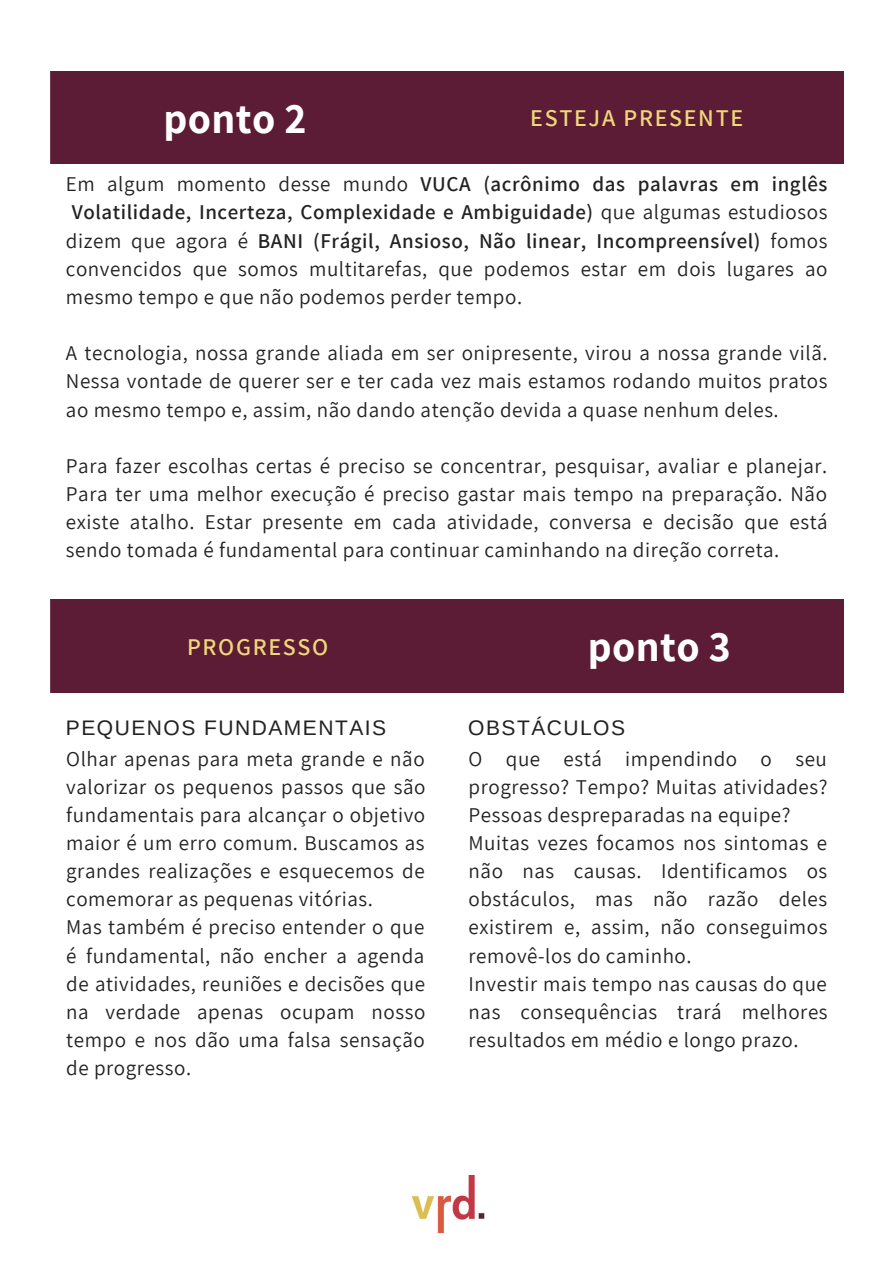
<style>
.page{position:relative;width:894px;height:1264px;background:#fff}
.page>*{position:absolute;margin:0;border:0;box-sizing:border-box;transform-origin:0 0}
.t1{font:700 42px "Assistant";letter-spacing:.01em;color:#fff}
.t2{font:600 24px "Assistant";letter-spacing:.07em;color:#efd77a}
.t3{font:21px/28.2px "Assistant";letter-spacing:.025em;color:#222;text-align:justify}
.t4{font:21px "Arimo";letter-spacing:.07em;color:#222}
.s1{font-weight:600}
</style>
<div class="page">
<div style="left:50px;top:71px;width:793px;height:93px;background:#5c1c35"></div>
<img style="left:411px;top:1175px;width:74px;height:57px">
<div style="left:50px;top:599px;width:793px;height:93px;background:#5c1c35"></div>
<p class="t1" style="left:163px;top:90px;width:145px">ponto 2</p>
<p class="t2" style="left:530px;top:101px;width:214px">ESTEJA PRESENTE</p>
<p class="t3" style="left:66px;top:169px;width:763px">Em algum momento desse mundo <span class="s1">VUCA (acrônimo das palavras em inglês Volatilidade, Incerteza, Complexidade e Ambiguidade)</span> que algumas estudiosos dizem que agora é <span class="s1">BANI (Frágil, Ansioso, Não linear, Incompreensível)</span> fomos convencidos que somos multitarefas, que podemos estar em dois lugares ao mesmo tempo e que não podemos perder tempo.</p>
<p class="t3" style="left:66px;top:338px;width:763px">A tecnologia, nossa grande aliada em ser onipresente, virou a nossa grande vilã.<br>Nessa vontade de querer ser e ter cada vez mais estamos rodando muitos pratos ao mesmo tempo e, assim, não dando atenção devida a quase nenhum deles.</p>
<p class="t3" style="left:66px;top:451px;width:763px">Para fazer escolhas certas é preciso se concentrar, pesquisar, avaliar e planejar.<br>Para ter uma melhor execução é preciso gastar mais tempo na preparação. Não existe atalho. Estar presente em cada atividade, conversa e decisão que está sendo tomada é fundamental para continuar caminhando na direção correta.</p>
<p class="t2" style="left:187px;top:630px;width:143px">PROGRESSO</p>
<p class="t1" style="left:587px;top:618px;width:145px">ponto 3</p>
<p class="t4" style="left:66px;top:716px;width:322px">PEQUENOS FUNDAMENTAIS</p>
<p class="t4" style="left:468px;top:716px;width:158px">OBSTÁCULOS</p>
<p class="t3" style="left:66px;top:743px;width:361px">Olhar apenas para meta grande e não valorizar os pequenos passos que são fundamentais para alcançar o objetivo maior é um erro comum. Buscamos as grandes realizações e esquecemos de comemorar as pequenas vitórias.</p>
<p class="t3" style="left:66px;top:912px;width:360px">Mas também é preciso entender o que é fundamental, não encher a agenda de atividades, reuniões e decisões que na verdade apenas ocupam nosso tempo e nos dão uma falsa sensação de progresso.</p>
<p class="t3" style="left:468px;top:743px;width:360px">O que está impendindo o seu progresso? Tempo? Muitas atividades?<br>Pessoas despreparadas na equipe?</p>
<p class="t3" style="left:468px;top:828px;width:360px">Muitas vezes focamos nos sintomas e não nas causas. Identificamos os obstáculos, mas não razão deles existirem e, assim, não conseguimos removê-los do caminho.</p>
<p class="t3" style="left:468px;top:969px;width:360px">Investir mais tempo nas causas do que nas consequências trará melhores resultados em médio e longo prazo.</p>
</div>
